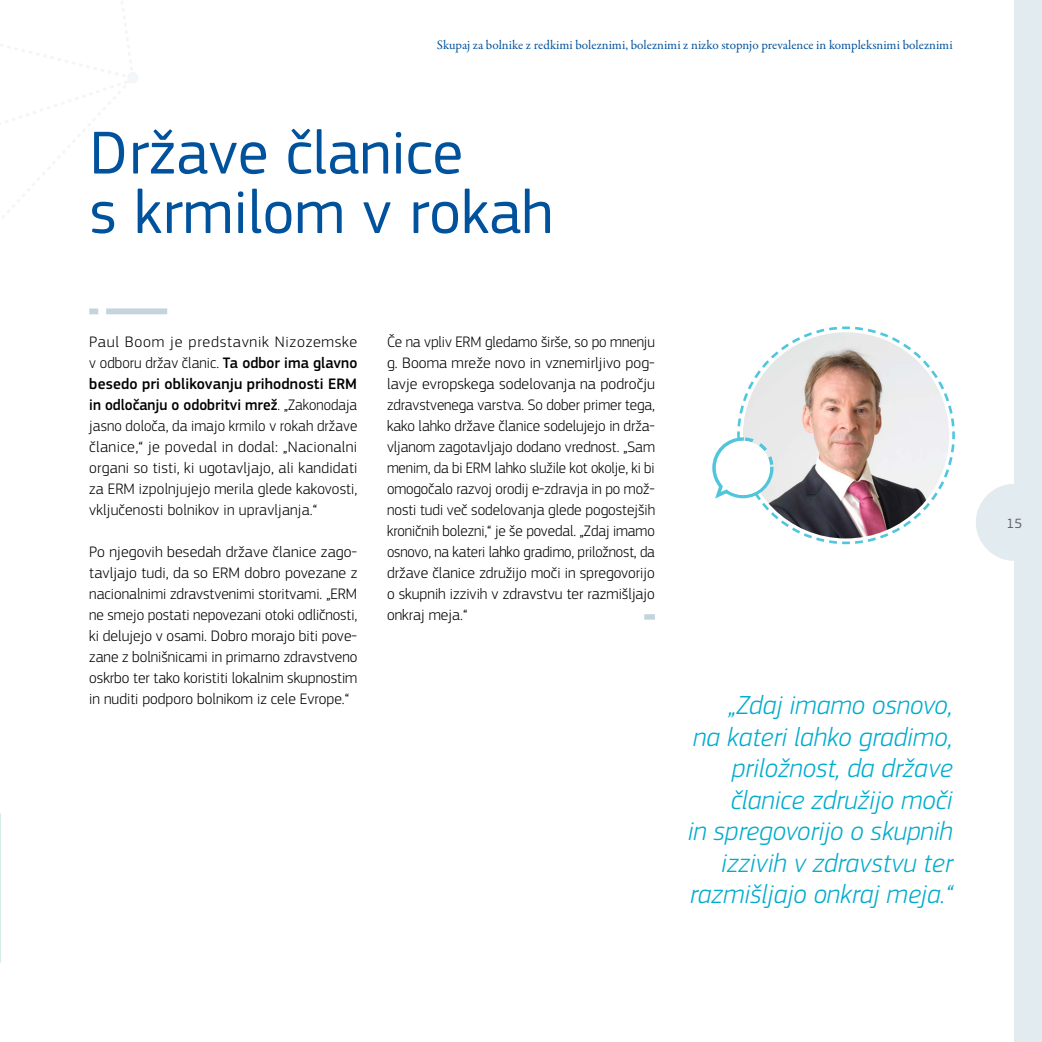
<style>
.page{position:relative;width:1042px;height:1042px;background:#fff}
.page>*{position:absolute;margin:0;border:0;box-sizing:border-box;transform-origin:0 0}
.t1{font:63px/59.5px "EC Square Sans Pro";color:#00529c}
.t2{font:italic 300 27.12px/31.5px "EC Square Sans Pro";color:#00accd;text-align:right}
.t3{font:300 15.75px/21px "EC Square Sans Pro";color:#000;text-align:justify}
.t4{font:14px "EC Square Sans Pro";color:#636466}
.t5{font:13.12px "Garamond Premr Pro";color:#00529c}
.s1{font-weight:500}
</style>
<div class="page">
<svg style="left:0;top:1px;width:138px;height:217px"></svg>
<svg style="left:842px;top:326px;width:113px;height:219px"></svg>
<svg style="left:712px;top:326px;width:130px;height:218px"></svg>
<div style="left:716px;top:441px;width:54px;height:54px;background:#fff;border-radius:50%"></div>
<svg style="left:387px;top:614px;width:268px;height:6px"></svg>
<svg style="left:89px;top:308px;width:79px;height:6px"></svg>
<div style="left:1014px;top:0;width:28px;height:1042px;background:#e2ebef"></div>
<svg style="left:976px;top:484px;width:38px;height:77px"></svg>
<p class="t5" style="left:437px;top:37px;width:517px">Skupaj za bolnike z redkimi boleznimi, boleznimi z nizko stopnjo prevalence in kompleksnimi boleznimi</p>
<h1 class="t1" style="left:89px;top:123px;width:466px">Države članice<br>s krmilom v rokah</h1>
<p class="t3" style="left:89px;top:331px;width:270px">Paul Boom je predstavnik Nizozemske v odboru držav članic. <span class="s1">Ta odbor ima glavno besedo pri oblikovanju prihodnosti ERM in odločanju o odobritvi mrež</span>. „Zakonodaja jasno določa, da imajo krmilo v rokah države članice,“ je povedal in dodal: „Nacionalni organi so tisti, ki ugotavljajo, ali kandidati za ERM izpolnjujejo merila glede kakovosti, vključenosti bolnikov in upravljanja.“</p>
<p class="t3" style="left:89px;top:541px;width:270px">Po njegovih besedah države članice zago&shy;tavljajo tudi, da so ERM dobro povezane z nacionalnimi zdravstvenimi storitvami. „ERM ne smejo postati nepovezani otoki odličnosti, ki delujejo v osami. Dobro morajo biti pove&shy;zane z bolnišnicami in primarno zdravstveno oskrbo ter tako koristiti lokalnim skupnostim in nuditi podporo bolnikom iz cele Evrope.“</p>
<p class="t3" style="left:387px;top:331px;width:270px">Če na vpliv ERM gledamo širše, so po mnenju g. Booma mreže novo in vznemirljivo pog&shy;lavje evropskega sodelovanja na področju zdravstvenega varstva. So dober primer tega, kako lahko države članice sodelujejo in drža&shy;vljanom zagotavljajo dodano vrednost. „Sam menim, da bi ERM lahko služile kot okolje, ki bi omogočalo razvoj orodij e-zdravja in po mož&shy;nosti tudi več sodelovanja glede pogostejših kroničnih bolezni,“ je še povedal. „Zdaj imamo osnovo, na kateri lahko gradimo, priložnost, da države članice združijo moči in spregovorijo o skupnih izzivih v zdravstvu ter razmišljajo onkraj meja.“</p>
<h2 class="t2" style="left:688px;top:689px;width:266px">„Zdaj imamo osnovo,<br>na kateri lahko gradimo, priložnost, da države članice združijo moči<br>in spregovorijo o skupnih izzivih v zdravstvu ter razmišljajo onkraj meja.“</h2>
<p class="t4" style="left:1006px;top:515px;width:17px">15</p>
</div>
